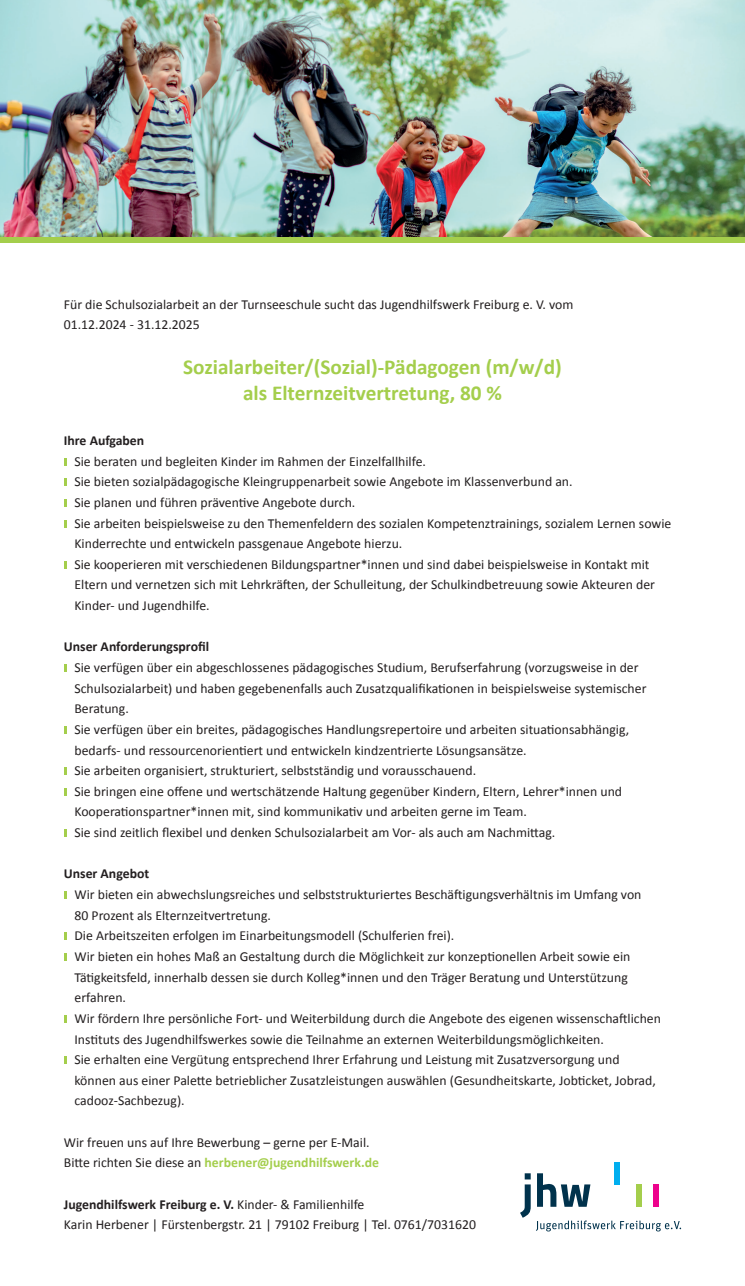
<style>
.page{position:relative;width:745px;height:1286px;background:#fff}
.page>*{position:absolute;margin:0;border:0;box-sizing:border-box;transform-origin:0 0}
.t1{font:700 21.25px/25.5px "Calibri";color:#a4ce4c;text-align:center}
.t2{font:13.75px/20.6px "Calibri";color:#231f20}
.t3{font:700 13.75px "Calibri";color:#231f20}
.s1{font-weight:700;color:#a4ce4c}
.s2{font-weight:700}
</style>
<div class="page">
<div style="left:613px;top:1161px;width:6px;height:23px;background:#00aeef"></div>
<svg style="left:520px;top:1172px;width:160px;height:59px"></svg>
<img style="left:0;top:0;width:744px;height:237px">
<svg style="left:64px;top:458px;width:2px;height:7px"></svg>
<svg style="left:64px;top:478px;width:2px;height:8px"></svg>
<svg style="left:64px;top:499px;width:2px;height:8px"></svg>
<svg style="left:64px;top:520px;width:2px;height:7px"></svg>
<svg style="left:64px;top:561px;width:2px;height:7px"></svg>
<svg style="left:64px;top:664px;width:2px;height:8px"></svg>
<svg style="left:64px;top:726px;width:2px;height:7px"></svg>
<svg style="left:64px;top:767px;width:2px;height:8px"></svg>
<svg style="left:64px;top:788px;width:2px;height:7px"></svg>
<svg style="left:64px;top:829px;width:2px;height:8px"></svg>
<svg style="left:64px;top:891px;width:2px;height:7px"></svg>
<svg style="left:64px;top:932px;width:2px;height:8px"></svg>
<svg style="left:64px;top:953px;width:2px;height:7px"></svg>
<svg style="left:64px;top:1015px;width:2px;height:7px"></svg>
<svg style="left:64px;top:1056px;width:2px;height:7px"></svg>
<div style="left:0;top:237px;width:744px;height:6px;background:#a4ce4c"></div>
<p class="t2" style="left:64px;top:295px;width:511px;line-height:20px">Für die Schulsozialarbeit an der Turnseeschule sucht das Jugendhilfswerk Freiburg e. V. vom<br>01.12.2024 - 31.12.2025</p>
<h1 class="t1" style="left:183px;top:354px;width:380px">Sozialarbeiter/(Sozial)-Pädagogen (m/w/d) als Elternzeitvertretung, 80 %</h1>
<p class="t3" style="left:64px;top:431px;width:82px">Ihre Aufgaben</p>
<p class="t2" style="left:74px;top:450px;width:598px">Sie beraten und begleiten Kinder im Rahmen der Einzelfallhilfe.<br>Sie bieten sozialpädagogische Kleingruppenarbeit sowie Angebote im Klassenverbund an.<br>Sie planen und führen präventive Angebote durch.<br>Sie arbeiten beispielsweise zu den Themenfeldern des sozialen Kompetenztrainings, sozialem Lernen sowie Kinderrechte und entwickeln passgenaue Angebote hierzu.<br>Sie kooperieren mit verschiedenen Bildungspartner*innen und sind dabei beispielsweise in Kontakt mit Eltern und vernetzen sich mit Lehrkräften, der Schulleitung, der Schulkindbetreuung sowie Akteuren der Kinder- und Jugendhilfe.</p>
<p class="t3" style="left:64px;top:638px;width:147px">Unser Anforderungsprofil</p>
<p class="t2" style="left:74px;top:657px;width:573px">Sie verfügen über ein abgeschlossenes pädagogisches Studium, Berufserfahrung (vorzugsweise in der Schulsozialarbeit) und haben gegebenenfalls auch Zusatzqualifikationen in beispielsweise systemischer Beratung.<br>Sie verfügen über ein breites, pädagogisches Handlungsrepertoire und arbeiten situationsabhängig, bedarfs- und ressourcenorientiert und entwickeln kindzentrierte Lösungsansätze.<br>Sie arbeiten organisiert, strukturiert, selbstständig und vorausschauend.<br>Sie bringen eine offene und wertschätzende Haltung gegenüber Kindern, Eltern, Lehrer*innen und Kooperationspartner*innen mit, sind kommunikativ und arbeiten gerne im Team.<br>Sie sind zeitlich flexibel und denken Schulsozialarbeit am Vor- als auch am Nachmittag.</p>
<p class="t3" style="left:64px;top:864px;width:87px">Unser Angebot</p>
<p class="t2" style="left:74px;top:884px;width:587px">Wir bieten ein abwechslungsreiches und selbststrukturiertes Beschäftigungsverhältnis im Umfang von<br>80 Prozent als Elternzeitvertretung.<br>Die Arbeitszeiten erfolgen im Einarbeitungsmodell (Schulferien frei).<br>Wir bieten ein hohes Maß an Gestaltung durch die Möglichkeit zur konzeptionellen Arbeit sowie ein Tätigkeitsfeld, innerhalb dessen sie durch Kolleg*innen und den Träger Beratung und Unterstützung erfahren.<br>Wir fördern Ihre persönliche Fort- und Weiterbildung durch die Angebote des eigenen wissenschaftlichen Instituts des Jugendhilfswerkes sowie die Teilnahme an externen Weiterbildungsmöglichkeiten.<br>Sie erhalten eine Vergütung entsprechend Ihrer Erfahrung und Leistung mit Zusatzversorgung und können aus einer Palette betrieblicher Zusatzleistungen auswählen (Gesundheitskarte, Jobticket, Jobrad, cadooz-Sachbezug).</p>
<p class="t2" style="left:64px;top:1131px;width:316px">Wir freuen uns auf Ihre Bewerbung – gerne per E-Mail.<br>Bitte richten Sie diese an <span class="s1">herbener@jugendhilfswerk.de</span></p>
<p class="t2" style="left:64px;top:1193px;width:413px"><span class="s2">Jugendhilfswerk Freiburg e. V.</span> Kinder- &amp; Familienhilfe<br>Karin Herbener | Fürstenbergstr. 21 | 79102 Freiburg | Tel. 0761/7031620</p>
</div>
